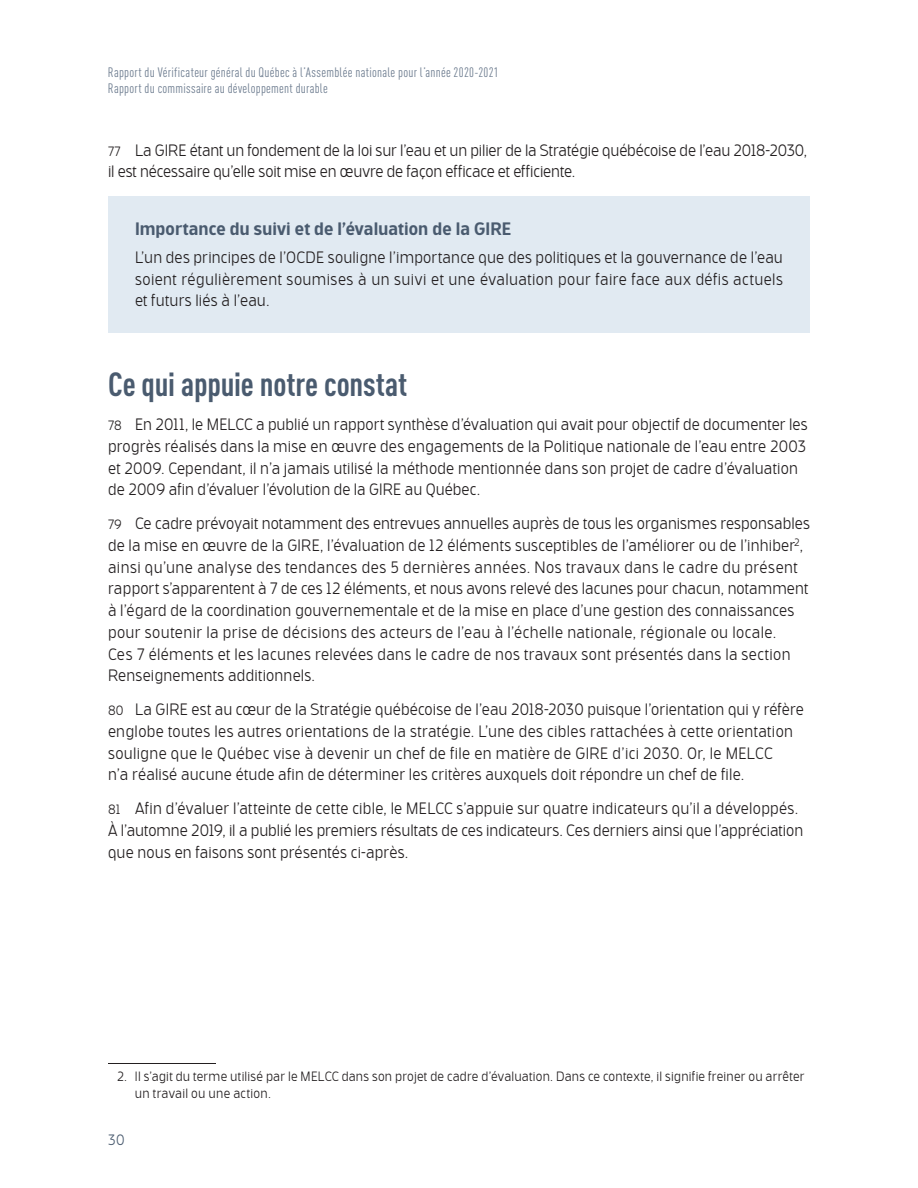
<style>
.page{position:relative;width:918px;height:1188px;background:#fff}
.page>*{position:absolute;margin:0;border:0;box-sizing:border-box;transform-origin:0 0}
.t1{font:700 condensed 33px "DIN Offc";letter-spacing:-.005em;color:#4a5b6f}
.t2{font:500 18px "Bosphorus 50 Normal 54";color:#4a5b6f}
.t3{font:300 16.5px/21.8px "Bosphorus 50 Normal 52";letter-spacing:.01em;color:#231f20}
.t4{font:300 16.5px/21.8px "Bosphorus 50 Normal 52";letter-spacing:-.01em;color:#231f20}
.t5{font:300 15px "Bosphorus 50 Normal 52";color:#4a5b6f}
.t6{font:300 13.5px/17.2px "Bosphorus 50 Normal 52";letter-spacing:.015em;color:#231f20}
.t7{font:condensed 13.5px/16.2px "DIN Offc";letter-spacing:.02em;color:#6d7c8f}
.s1{font-size:13.5px}
</style>
<div class="page">
<div style="left:108px;top:196px;width:702px;height:56px;background:#e1eaf2"></div>
<div style="left:108px;top:238px;width:702px;height:95px;background:#e1eaf2"></div>
<hr style="left:108px;top:1063px;width:108px;height:1px;background:#231f20">
<p class="t7" style="left:108px;top:64px;width:392px">Rapport du Vérificateur général du Québec à l’Assemblée nationale pour l’année 2020-2021<br>Rapport du commissaire au développement durable</p>
<p class="t4" style="left:108px;top:139px;width:701px"><span class="s1">77</span> La GIRE étant un fondement de la loi sur l’eau et un pilier de la Stratégie québécoise de l’eau 2018-2030, il est nécessaire qu’elle soit mise en œuvre de façon efficace et efficiente.</p>
<p class="t2" style="left:135px;top:218px;width:378px">Importance du suivi et de l’évaluation de la GIRE</p>
<p class="t3" style="left:135px;top:247px;width:649px;text-align:justify">L’un des principes de l’OCDE souligne l’importance que des politiques et la gouvernance de l’eau soient régulièrement soumises à un suivi et une évaluation pour faire face aux défis actuels et futurs liés à l’eau.</p>
<h1 class="t1" style="left:108px;top:365px;width:301px">Ce qui appuie notre constat</h1>
<p class="t3" style="left:108px;top:414px;width:701px"><span class="s1">78</span> En 2011, le MELCC a publié un rapport synthèse d’évaluation qui avait pour objectif de documenter les progrès réalisés dans la mise en œuvre des engagements de la Politique nationale de l’eau entre 2003 et 2009. Cependant, il n’a jamais utilisé la méthode mentionnée dans son projet de cadre d’évaluation de 2009 afin d’évaluer l’évolution de la GIRE au Québec.</p>
<p class="t3" style="left:108px;top:513px;width:703px"><span class="s1">79</span> Ce cadre prévoyait notamment des entrevues annuelles auprès de tous les organismes responsables de la mise en œuvre de la GIRE, l’évaluation de 12 éléments susceptibles de l’améliorer ou de l’inhiber<sup>2</sup>, ainsi qu’une analyse des tendances des 5 dernières années. Nos travaux dans le cadre du présent rapport s’apparentent à 7 de ces 12 éléments, et nous avons relevé des lacunes pour chacun, notamment à l’égard de la coordination gouvernementale et de la mise en place d’une gestion des connaissances pour soutenir la prise de décisions des acteurs de l’eau à l’échelle nationale, régionale ou locale.<br>Ces 7 éléments et les lacunes relevées dans le cadre de nos travaux sont présentés dans la section Renseignements additionnels.</p>
<p class="t3" style="left:108px;top:699px;width:697px"><span class="s1">80</span> La GIRE est au cœur de la Stratégie québécoise de l’eau 2018-2030 puisque l’orientation qui y réfère englobe toutes les autres orientations de la stratégie. L’une des cibles rattachées à cette orientation souligne que le Québec vise à devenir un chef de file en matière de GIRE d’ici 2030. Or, le MELCC<br>n’a réalisé aucune étude afin de déterminer les critères auxquels doit répondre un chef de file.</p>
<p class="t3" style="left:108px;top:798px;width:697px"><span class="s1">81</span> Afin d’évaluer l’atteinte de cette cible, le MELCC s’appuie sur quatre indicateurs qu’il a développés.<br>À l’automne 2019, il a publié les premiers résultats de ces indicateurs. Ces derniers ainsi que l’appréciation que nous en faisons sont présentés ci-après.</p>
<p class="t6" style="left:135px;top:1068px;width:671px;text-indent:-18px">2. Il s’agit du terme utilisé par le MELCC dans son projet de cadre d’évaluation. Dans ce contexte, il signifie freiner ou arrêter un travail ou une action.</p>
<p class="t5" style="left:108px;top:1131px;width:18px">30</p>
</div>
